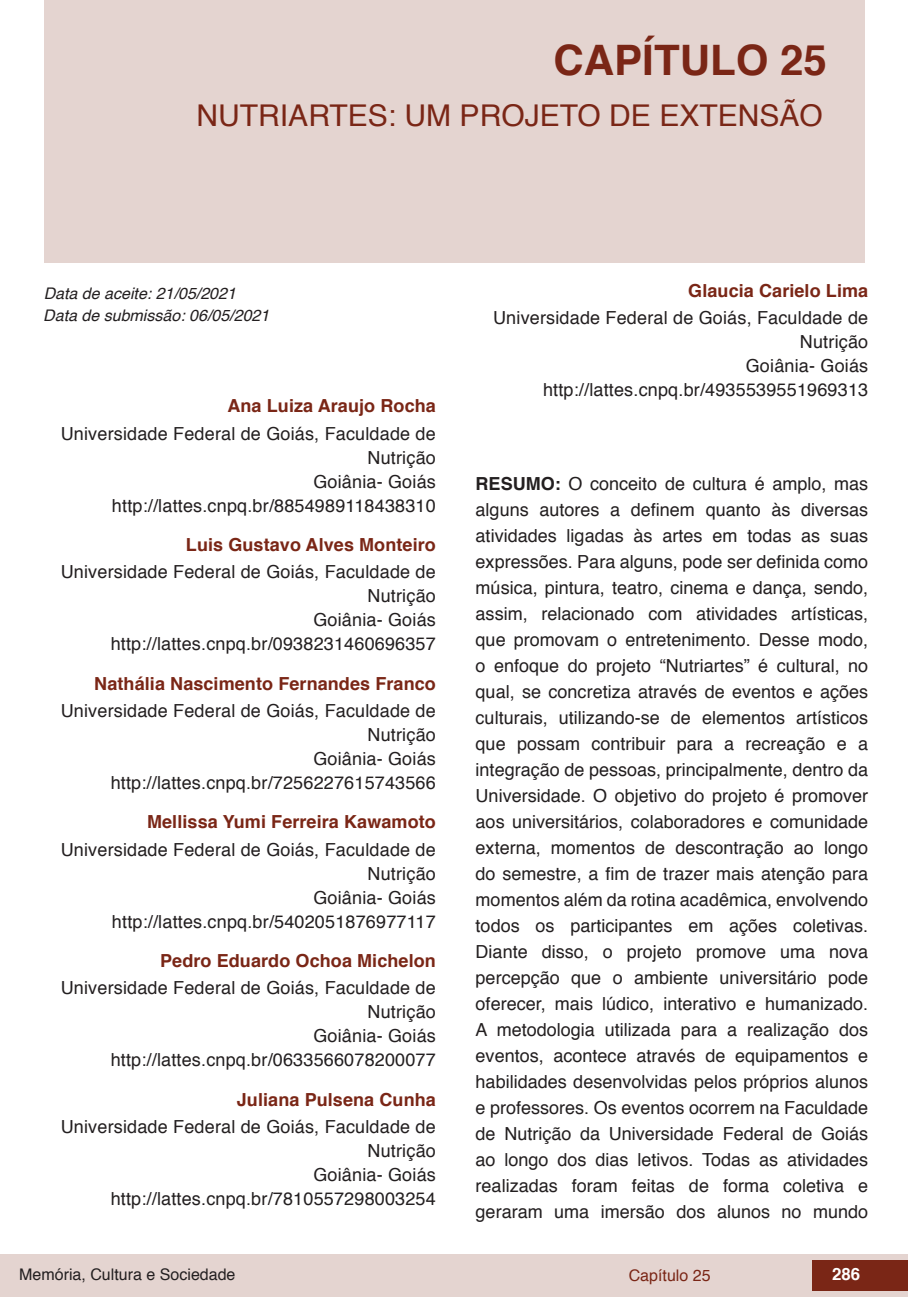
<style>
.page{position:relative;width:908px;height:1304px;background:#fff}
.page>*{position:absolute;margin:0;border:0;box-sizing:border-box;transform-origin:0 0}
.t1{font:700 42px "Helvetica";color:#7a2616}
.t2{font:30px "Helvetica";color:#7a2616}
.t3{font:18px/26px "Helvetica";letter-spacing:.01em;color:#231f20;text-align:right}
.t4{font:700 18px "Helvetica";letter-spacing:.005em;color:#7a2616}
.t5{font:700 16.8px "Helvetica";color:#fff}
.t6{font:italic 16px "Helvetica";color:#231f20}
.t7{font:16px "Helvetica";color:#231f20}
.t8{font:16px "Helvetica";color:#7a2616}
.s1{font-weight:700}
</style>
<div class="page">
<div style="left:0;top:1254px;width:906px;height:43px;background:#e4d4d0"></div>
<div style="left:812px;top:1261px;width:95px;height:30px;background:#7a2616"></div>
<div style="left:44px;top:0;width:819px;height:263px;background:#e4d4d0"></div>
<h1 class="t1" style="left:553px;top:26px;width:275px">CAPÍTULO 25</h1>
<h2 class="t2" style="left:196px;top:93px;width:627px">NUTRIARTES: UM PROJETO DE EXTENSÃO</h2>
<p class="t6" style="left:44px;top:280px;width:194px">Data de aceite: 21/05/2021</p>
<p class="t6" style="left:43px;top:303px;width:227px">Data de submissão: 06/05/2021</p>
<p class="t4" style="left:227px;top:391px;width:210px">Ana Luiza Araujo Rocha</p>
<p class="t3" style="left:61px;top:422px;width:376px;line-height:24px">Universidade Federal de Goiás, Faculdade de<br>Nutrição<br>Goiânia- Goiás http://lattes.cnpq.br/8854989118438310</p>
<p class="t4" style="left:186px;top:530px;width:251px">Luis Gustavo Alves Monteiro</p>
<p class="t3" style="left:61px;top:561px;width:376px;line-height:24px">Universidade Federal de Goiás, Faculdade de<br>Nutrição<br>Goiânia- Goiás http://lattes.cnpq.br/0938231460696357</p>
<p class="t4" style="left:94px;top:669px;width:343px">Nathália Nascimento Fernandes Franco</p>
<p class="t3" style="left:61px;top:699px;width:376px;line-height:24px">Universidade Federal de Goiás, Faculdade de<br>Nutrição<br>Goiânia- Goiás http://lattes.cnpq.br/7256227615743566</p>
<p class="t4" style="left:147px;top:807px;width:290px">Mellissa Yumi Ferreira Kawamoto</p>
<p class="t3" style="left:61px;top:838px;width:376px;line-height:24px">Universidade Federal de Goiás, Faculdade de<br>Nutrição<br>Goiânia- Goiás http://lattes.cnpq.br/5402051876977117</p>
<p class="t4" style="left:160px;top:946px;width:277px">Pedro Eduardo Ochoa Michelon</p>
<p class="t3" style="left:61px;top:976px;width:376px;line-height:24px">Universidade Federal de Goiás, Faculdade de<br>Nutrição<br>Goiânia- Goiás http://lattes.cnpq.br/0633566078200077</p>
<p class="t4" style="left:237px;top:1085px;width:200px">Juliana Pulsena Cunha</p>
<p class="t3" style="left:61px;top:1115px;width:376px;line-height:24px">Universidade Federal de Goiás, Faculdade de<br>Nutrição<br>Goiânia- Goiás http://lattes.cnpq.br/7810557298003254</p>
<p class="t4" style="left:688px;top:276px;width:181px">Glaucia Carielo Lima</p>
<p class="t3" style="left:493px;top:306px;width:376px;line-height:24px">Universidade Federal de Goiás, Faculdade de<br>Nutrição<br>Goiânia- Goiás http://lattes.cnpq.br/4935539551969313</p>
<p class="t3" style="left:475px;top:471px;width:394px;text-align:justify"><span class="s1">RESUMO:</span> O conceito de cultura é amplo, mas alguns autores a definem quanto às diversas atividades ligadas às artes em todas as suas expressões. Para alguns, pode ser definida como música, pintura, teatro, cinema e dança, sendo, assim, relacionado com atividades artísticas, que promovam o entretenimento. Desse modo, o enfoque do projeto “Nutriartes” é cultural, no qual, se concretiza através de eventos e ações culturais, utilizando-se de elementos artísticos que possam contribuir para a recreação e a integração de pessoas, principalmente, dentro da Universidade. O objetivo do projeto é promover aos universitários, colaboradores e comunidade externa, momentos de descontração ao longo do semestre, a fim de trazer mais atenção para momentos além da rotina acadêmica, envolvendo todos os participantes em ações coletivas.<br>Diante disso, o projeto promove uma nova percepção que o ambiente universitário pode oferecer, mais lúdico, interativo e humanizado.<br>A metodologia utilizada para a realização dos eventos, acontece através de equipamentos e habilidades desenvolvidas pelos próprios alunos e professores. Os eventos ocorrem na Faculdade de Nutrição da Universidade Federal de Goiás ao longo dos dias letivos. Todas as atividades realizadas foram feitas de forma coletiva e geraram uma imersão dos alunos no mundo</p>
<p class="t7" style="left:19px;top:1262px;width:218px">Memória, Cultura e Sociedade</p>
<p class="t8" style="left:628px;top:1263px;width:83px">Capítulo 25</p>
<p class="t5" style="left:831px;top:1261px;width:30px">286</p>
</div>
